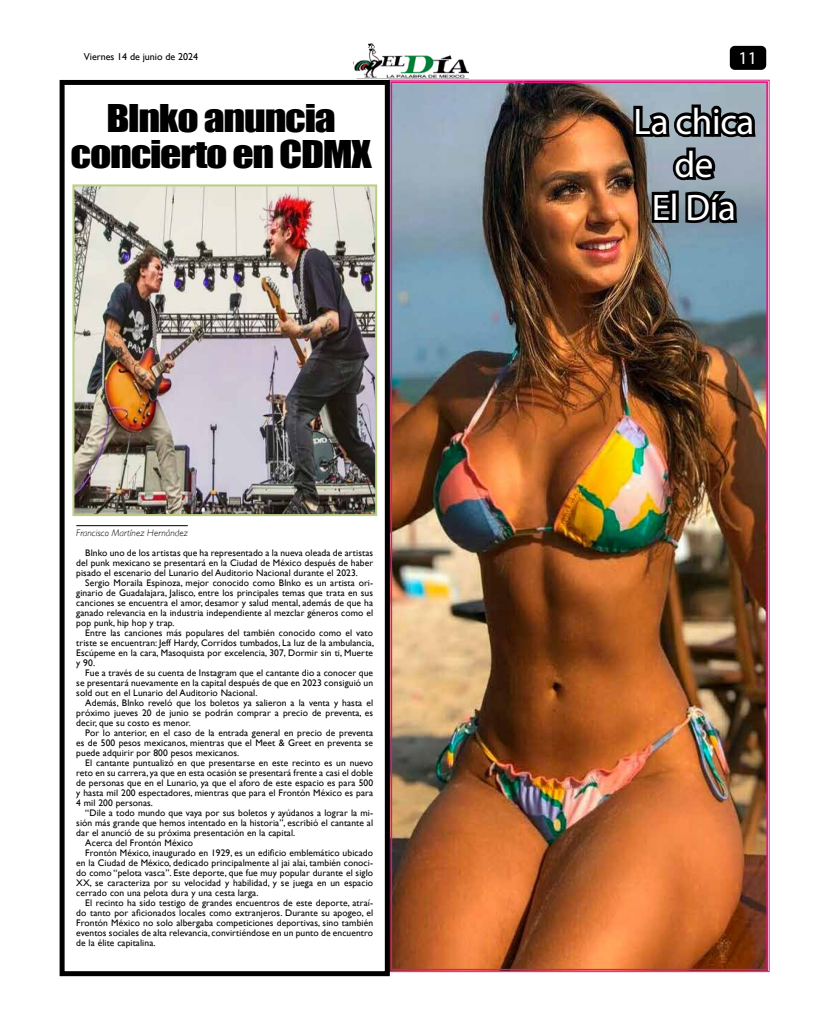
<style>
.page{position:relative;width:823px;height:1015px;background:#fff}
.page>*{position:absolute;margin:0;border:0;box-sizing:border-box;transform-origin:0 0}
.t1{font:37px/43px "Myriad Pro";letter-spacing:-.01em;color:#fff;text-align:center}
.t2{font:35.2px/36px "Impact";letter-spacing:-.03em;color:#000;text-align:center;scale:1.19 1}
.t3{font:18px "Myriad Pro";color:#fff}
.t4{font:10px "Gill Sans";color:#000}
.t5{font:9.5px/10px "Gill Sans";letter-spacing:.01em;color:#000;text-align:justify}
.t6{font:italic 300 9.5px "Gill Sans";letter-spacing:.01em;color:#000}
</style>
<div class="page">
<div style="left:729px;top:46px;width:36px;height:24px;background:#000;border-radius:5px"></div>
<img style="left:353px;top:44px;width:22px;height:21px">
<img style="left:354px;top:49px;width:114px;height:30px">
<img style="left:389px;top:80px;width:380px;height:892px">
<div style="left:390px;top:81px;width:377px;height:889px;border:2px solid #e1157d"></div>
<svg style="left:630px;top:101px;width:128px;height:126px;background:#5c6165"></svg>
<div style="left:60px;top:80px;width:329px;height:896px;border:5px solid #000"></div>
<img style="left:75px;top:187px;width:299px;height:326px">
<div style="left:72px;top:184px;width:305px;height:332px;border:2px solid #b8ce82"></div>
<hr style="left:76px;top:525px;width:112px;height:1px;background:#000">
<p class="t4" style="left:84px;top:51px;width:116px">Viernes 14 de junio de 2024</p>
<h3 class="t3" style="left:738px;top:47px;width:20px">11</h3>
<h2 class="t2" style="left:71px;top:99px;width:254px">Blnko anuncia concierto en CDMX</h2>
<p class="t6" style="left:76px;top:527px;width:113px">Francisco Martínez Hernández</p>
<p class="t5" style="left:76px;top:548px;width:298px;text-indent:9px">Blnko uno de los artistas que ha representado a la nueva oleada de artistas del punk mexicano se presentará en la Ciudad de México después de haber pisado el escenario del Lunario del Auditorio Nacional durante el 2023.</p>
<p class="t5" style="left:76px;top:578px;width:298px;text-indent:9px">Sergio Moraila Espinoza, mejor conocido como Blnko es un artista ori&shy;ginario de Guadalajara, Jalisco, entre los principales temas que trata en sus canciones se encuentra el amor, desamor y salud mental, además de que ha ganado relevancia en la industria independiente al mezclar géneros como el pop punk, hip hop y trap.</p>
<p class="t5" style="left:76px;top:628px;width:299px;text-indent:9px">Entre las canciones más populares del también conocido como el vato triste se encuentran: Jeff Hardy, Corridos tumbados, La luz de la ambulancia, Escúpeme en la cara, Masoquista por excelencia, 307, Dormir sin ti, Muerte y 90.</p>
<p class="t5" style="left:76px;top:668px;width:298px;text-indent:9px">Fue a través de su cuenta de Instagram que el cantante dio a conocer que se presentará nuevamente en la capital después de que en 2023 consiguió un sold out en el Lunario del Auditorio Nacional.</p>
<p class="t5" style="left:76px;top:698px;width:298px;text-indent:9px">Además, Blnko reveló que los boletos ya salieron a la venta y hasta el próximo jueves 20 de junio se podrán comprar a precio de preventa, es decir, que su costo es menor.</p>
<p class="t5" style="left:76px;top:728px;width:298px;text-indent:9px">Por lo anterior, en el caso de la entrada general en precio de preventa es de 500 pesos mexicanos, mientras que el Meet &amp; Greet en preventa se puede adquirir por 800 pesos mexicanos.</p>
<p class="t5" style="left:76px;top:758px;width:298px;text-indent:9px">El cantante puntualizó en que presentarse en este recinto es un nuevo reto en su carrera, ya que en esta ocasión se presentará frente a casi el doble de personas que en el Lunario, ya que el aforo de este espacio es para 500 y hasta mil 200 espectadores, mientras que para el Frontón México es para 4 mil 200 personas.</p>
<p class="t5" style="left:85px;top:808px;width:289px">“Dile a todo mundo que vaya por sus boletos y ayúdanos a lograr la mi-</p>
<p class="t5" style="left:76px;top:818px;width:298px">sión más grande que hemos intentado en la historia”, escribió el cantante al</p>
<p class="t5" style="left:76px;top:828px;width:220px">dar el anunció de su próxima presentación en la capital.</p>
<p class="t5" style="left:85px;top:838px;width:109px">Acerca del Frontón México</p>
<p class="t5" style="left:85px;top:848px;width:289px">Frontón México, inaugurado en 1929, es un edificio emblemático ubicado</p>
<p class="t5" style="left:76px;top:858px;width:298px">en la Ciudad de México, dedicado principalmente al jai alai, también conoci-</p>
<p class="t5" style="left:76px;top:868px;width:298px">do como “pelota vasca”. Este deporte, que fue muy popular durante el siglo</p>
<p class="t5" style="left:76px;top:878px;width:298px">XX, se caracteriza por su velocidad y habilidad, y se juega en un espacio</p>
<p class="t5" style="left:76px;top:888px;width:184px">cerrado con una pelota dura y una cesta larga.</p>
<p class="t5" style="left:85px;top:898px;width:289px">El recinto ha sido testigo de grandes encuentros de este deporte, atraí-</p>
<p class="t5" style="left:76px;top:908px;width:298px">do tanto por aficionados locales como extranjeros. Durante su apogeo, el</p>
<p class="t5" style="left:76px;top:918px;width:298px">Frontón México no solo albergaba competiciones deportivas, sino también</p>
<p class="t5" style="left:76px;top:928px;width:298px">eventos sociales de alta relevancia, convirtiéndose en un punto de encuentro</p>
<p class="t5" style="left:76px;top:938px;width:81px">de la élite capitalina.</p>
<h1 class="t1" style="left:633px;top:99px;width:122px">La chica de<br>El Día</h1>
</div>
